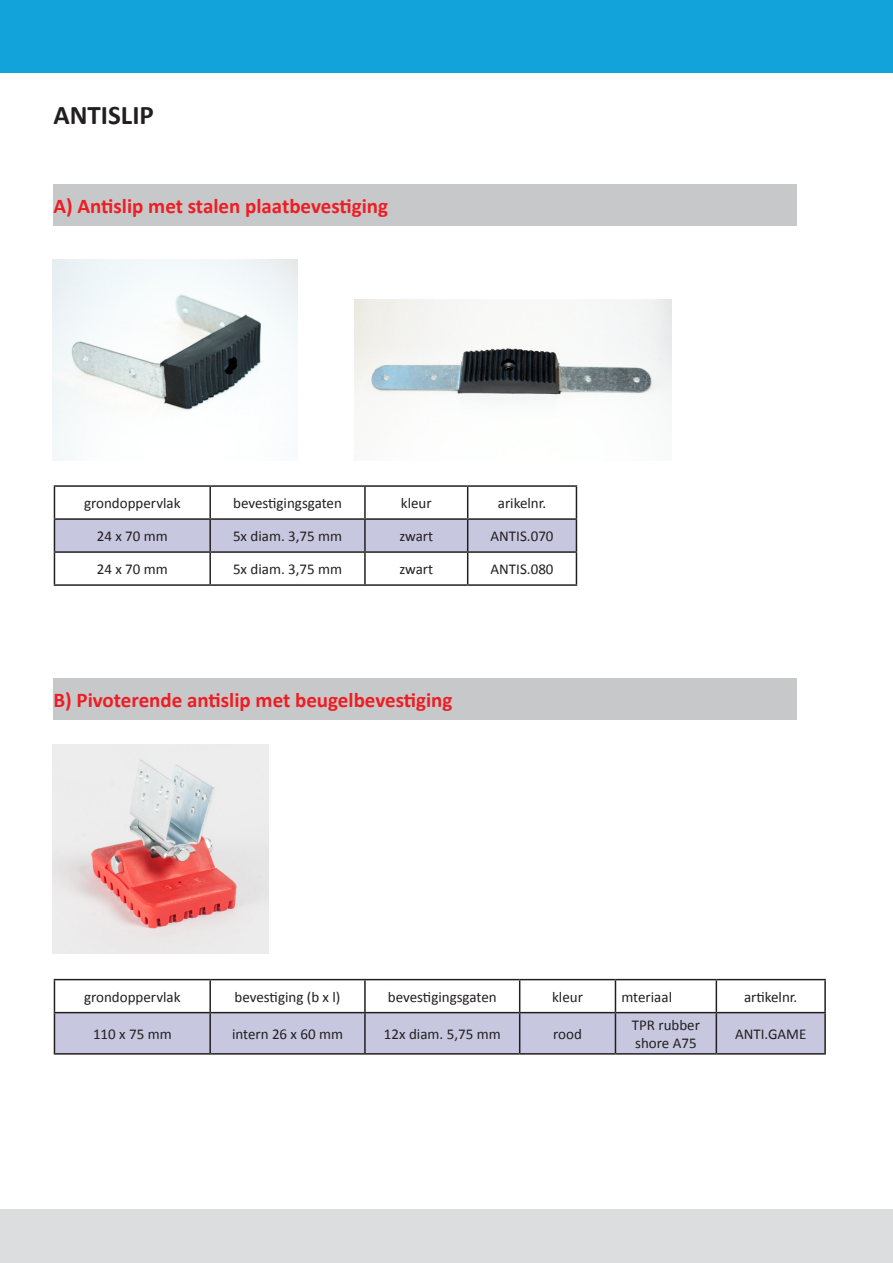
<style>
.page{position:relative;width:893px;height:1263px;background:#fff}
.page>*{position:absolute;margin:0;border:0;box-sizing:border-box;transform-origin:0 0}
.t1{font:700 27px "Calibri";color:#231f20}
.t2{font:700 21px "Calibri";color:#ee1d23}
.t3{font:15px/18px "Calibri";color:#231f20}
</style>
<div class="page">
<div style="left:53px;top:185px;width:744px;height:41px;background:#c7c8ca"></div>
<div style="left:55px;top:520px;width:521px;height:31px;background:#c7c7e0"></div>
<hr style="left:54px;top:485px;width:156px;height:2px;background:#231f20">
<hr style="left:54px;top:487px;width:1px;height:31px;background:#231f20">
<hr style="left:210px;top:485px;width:155px;height:2px;background:#231f20">
<hr style="left:209px;top:487px;width:2px;height:31px;background:#231f20">
<hr style="left:365px;top:485px;width:103px;height:2px;background:#231f20">
<hr style="left:364px;top:487px;width:2px;height:31px;background:#231f20">
<hr style="left:468px;top:485px;width:109px;height:2px;background:#231f20">
<hr style="left:467px;top:487px;width:1px;height:31px;background:#231f20">
<hr style="left:576px;top:487px;width:1px;height:31px;background:#231f20">
<hr style="left:54px;top:518px;width:156px;height:2px;background:#231f20">
<hr style="left:54px;top:520px;width:1px;height:31px;background:#231f20">
<hr style="left:210px;top:518px;width:155px;height:2px;background:#231f20">
<hr style="left:209px;top:520px;width:2px;height:31px;background:#231f20">
<hr style="left:365px;top:518px;width:103px;height:2px;background:#231f20">
<hr style="left:364px;top:520px;width:2px;height:31px;background:#231f20">
<hr style="left:468px;top:518px;width:109px;height:2px;background:#231f20">
<hr style="left:467px;top:520px;width:1px;height:31px;background:#231f20">
<hr style="left:576px;top:520px;width:1px;height:31px;background:#231f20">
<hr style="left:54px;top:551px;width:156px;height:2px;background:#231f20">
<hr style="left:54px;top:553px;width:1px;height:31px;background:#231f20">
<hr style="left:210px;top:551px;width:155px;height:2px;background:#231f20">
<hr style="left:209px;top:553px;width:2px;height:31px;background:#231f20">
<hr style="left:365px;top:551px;width:103px;height:2px;background:#231f20">
<hr style="left:364px;top:553px;width:2px;height:31px;background:#231f20">
<hr style="left:468px;top:551px;width:109px;height:2px;background:#231f20">
<hr style="left:467px;top:553px;width:1px;height:31px;background:#231f20">
<hr style="left:576px;top:553px;width:1px;height:31px;background:#231f20">
<hr style="left:54px;top:584px;width:156px;height:2px;background:#231f20">
<hr style="left:210px;top:584px;width:155px;height:2px;background:#231f20">
<hr style="left:365px;top:584px;width:103px;height:2px;background:#231f20">
<hr style="left:468px;top:584px;width:109px;height:2px;background:#231f20">
<div style="left:0;top:0;width:893px;height:73px;background:#13a3db"></div>
<div style="left:0;top:1209px;width:893px;height:54px;background:#dcdddf"></div>
<div style="left:53px;top:678px;width:744px;height:42px;background:#c7c8ca"></div>
<div style="left:55px;top:1013px;width:769px;height:40px;background:#c7c7e0"></div>
<hr style="left:54px;top:979px;width:156px;height:1px;background:#231f20">
<hr style="left:54px;top:980px;width:1px;height:32px;background:#231f20">
<hr style="left:210px;top:979px;width:155px;height:1px;background:#231f20">
<hr style="left:209px;top:980px;width:2px;height:32px;background:#231f20">
<hr style="left:365px;top:979px;width:155px;height:1px;background:#231f20">
<hr style="left:364px;top:980px;width:2px;height:32px;background:#231f20">
<hr style="left:520px;top:979px;width:95px;height:1px;background:#231f20">
<hr style="left:519px;top:980px;width:1px;height:32px;background:#231f20">
<hr style="left:615px;top:979px;width:101px;height:1px;background:#231f20">
<hr style="left:615px;top:980px;width:1px;height:32px;background:#231f20">
<hr style="left:716px;top:979px;width:110px;height:1px;background:#231f20">
<hr style="left:716px;top:980px;width:1px;height:32px;background:#231f20">
<hr style="left:824px;top:980px;width:2px;height:32px;background:#231f20">
<hr style="left:54px;top:1012px;width:156px;height:1px;background:#231f20">
<hr style="left:54px;top:1013px;width:1px;height:40px;background:#231f20">
<hr style="left:210px;top:1012px;width:155px;height:1px;background:#231f20">
<hr style="left:209px;top:1013px;width:2px;height:40px;background:#231f20">
<hr style="left:365px;top:1012px;width:155px;height:1px;background:#231f20">
<hr style="left:364px;top:1013px;width:2px;height:40px;background:#231f20">
<hr style="left:520px;top:1012px;width:95px;height:1px;background:#231f20">
<hr style="left:519px;top:1013px;width:1px;height:40px;background:#231f20">
<hr style="left:615px;top:1012px;width:101px;height:1px;background:#231f20">
<hr style="left:615px;top:1013px;width:1px;height:40px;background:#231f20">
<hr style="left:716px;top:1012px;width:110px;height:1px;background:#231f20">
<hr style="left:716px;top:1013px;width:1px;height:40px;background:#231f20">
<hr style="left:824px;top:1013px;width:2px;height:40px;background:#231f20">
<hr style="left:54px;top:1053px;width:156px;height:1px;background:#231f20">
<hr style="left:210px;top:1053px;width:155px;height:1px;background:#231f20">
<hr style="left:365px;top:1053px;width:155px;height:1px;background:#231f20">
<hr style="left:520px;top:1053px;width:95px;height:1px;background:#231f20">
<hr style="left:615px;top:1053px;width:101px;height:1px;background:#231f20">
<hr style="left:716px;top:1053px;width:110px;height:1px;background:#231f20">
<img style="left:53px;top:745px;width:216px;height:208px">
<img style="left:354px;top:299px;width:317px;height:109px">
<img style="left:53px;top:260px;width:245px;height:201px">
<p class="t1" style="left:53px;top:99px;width:102px">ANTISLIP</p>
<p class="t2" style="left:53px;top:193px;width:336px">A) Antislip met stalen plaatbevestiging</p>
<p class="t3" style="left:84px;top:493px;width:98px">grondoppervlak</p>
<p class="t3" style="left:233px;top:493px;width:110px">bevestigingsgaten</p>
<p class="t3" style="left:401px;top:493px;width:32px">kleur</p>
<p class="t3" style="left:498px;top:493px;width:50px">arikelnr.</p>
<p class="t3" style="left:97px;top:526px;width:73px">24 x 70 mm</p>
<p class="t3" style="left:233px;top:526px;width:111px">5x diam. 3,75 mm</p>
<p class="t3" style="left:399px;top:526px;width:35px">zwart</p>
<p class="t3" style="left:491px;top:526px;width:64px">ANTIS.070</p>
<p class="t3" style="left:97px;top:559px;width:73px">24 x 70 mm</p>
<p class="t3" style="left:233px;top:559px;width:111px">5x diam. 3,75 mm</p>
<p class="t3" style="left:399px;top:559px;width:35px">zwart</p>
<p class="t3" style="left:491px;top:559px;width:64px">ANTIS.080</p>
<p class="t2" style="left:53px;top:687px;width:401px">B) Pivoterende antislip met beugelbevestiging</p>
<p class="t3" style="left:84px;top:987px;width:98px">grondoppervlak</p>
<p class="t3" style="left:235px;top:987px;width:107px">bevestiging (b x l)</p>
<p class="t3" style="left:388px;top:987px;width:110px">bevestigingsgaten</p>
<p class="t3" style="left:552px;top:987px;width:32px">kleur</p>
<p class="t3" style="left:621px;top:987px;width:52px">mteriaal</p>
<p class="t3" style="left:744px;top:987px;width:55px">artikelnr.</p>
<p class="t3" style="left:93px;top:1024px;width:80px">110 x 75 mm</p>
<p class="t3" style="left:232px;top:1024px;width:113px">intern 26 x 60 mm</p>
<p class="t3" style="left:384px;top:1024px;width:118px">12x diam. 5,75 mm</p>
<p class="t3" style="left:553px;top:1024px;width:30px">rood</p>
<p class="t3" style="left:632px;top:1015px;width:70px">TPR rubber shore A75</p>
<p class="t3" style="left:735px;top:1024px;width:73px">ANTI.GAME</p>
</div>
